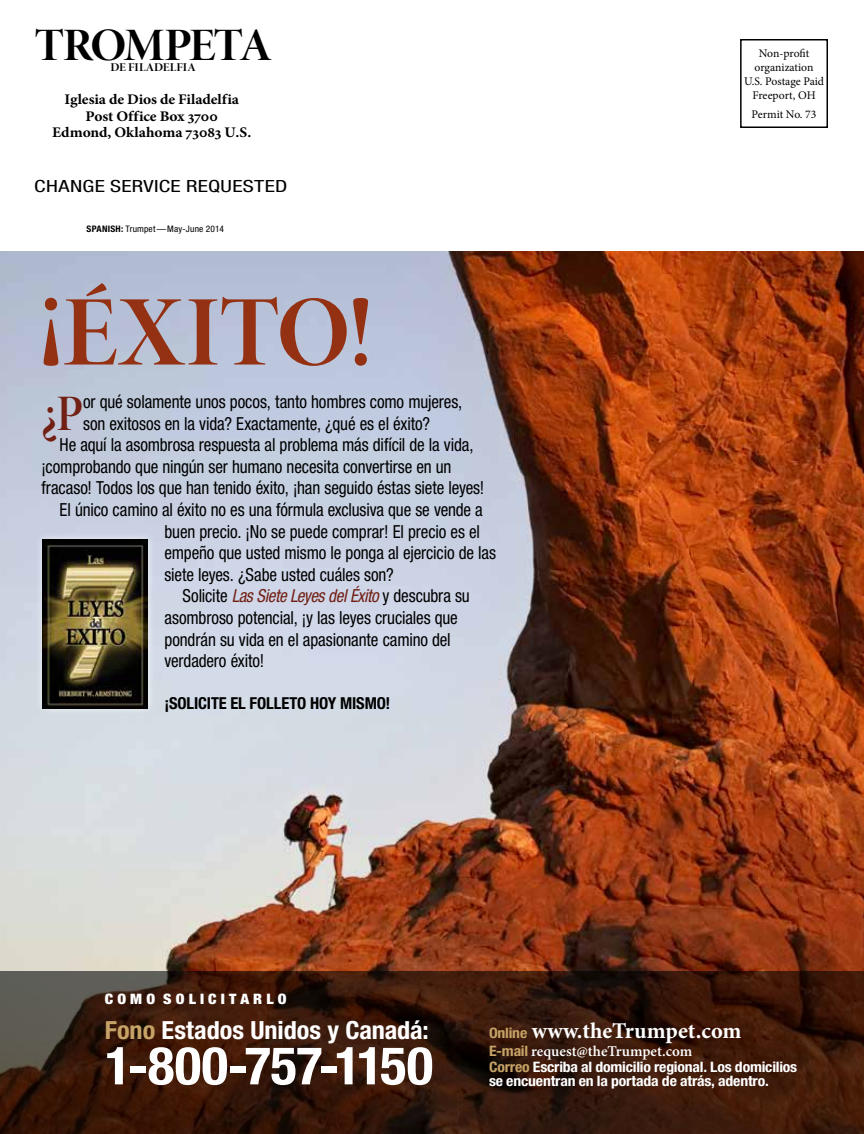
<style>
.page{position:relative;width:864px;height:1134px;background:#fff}
.page>*{position:absolute;margin:0;border:0;box-sizing:border-box;transform-origin:0 0}
.t1{font:100.5px "Minion Pro Bold Disp";letter-spacing:-.005em;color:#943113}
.t2{font:700 condensed 52.5px "Helvetica Neue LT Std";letter-spacing:-.01em;color:#fff;scale:1.05 1}
.t3{font:51.3px "Minion Pro Semibold Disp";color:#712013;scale:.95 1}
.t4{font:46.65px "Minion Pro Bold Disp";letter-spacing:-.055em;color:#000;scale:1.05 1}
.t5{font:700 condensed 25.05px "Helvetica Neue LT Std";letter-spacing:-.005em;color:#fff;scale:1.05 1}
.t6{font:700 22.5px "Minion Pro";color:#fff}
.t7{font:condensed 18px "Helvetica Neue LT Std";letter-spacing:-.01em;color:#000;scale:.95 1}
.t8{font:italic condensed 18px "Helvetica Neue LT Std";letter-spacing:-.03em;color:#712013;scale:.95 1}
.t9{font:condensed 16.8px "Helvetica Neue LT Std";letter-spacing:.015em;color:#000;scale:1.31 1}
.t10{font:700 condensed 16.5px "Helvetica Neue LT Std";letter-spacing:-.005em;color:#000}
.t11{font:600 15px "Minion Pro";color:#fff}
.t12{font:700 14.7px/16.5px "Minion Pro";letter-spacing:-.005em;color:#000;text-align:center;scale:1.05 1}
.t13{font:700 condensed 14.4px/14.7px "Helvetica Neue LT Std";letter-spacing:-.01em;color:#fff;scale:1.09 1}
.t14{font:900 condensed 14.4px "Helvetica Neue LT Std";color:#fff;scale:1.09 1}
.t15{font:12px "Minion Pro Bold Disp";letter-spacing:.005em;color:#000;scale:1.05 1}
.t16{font:11.7px/14.1px "Minion Pro";letter-spacing:-.02em;color:#000;text-align:center}
.t17{font:condensed 9px "Helvetica Neue LT Std";letter-spacing:.015em;color:#000;scale:1.05 1}
.s1{font-weight:700}
.s2{font-style:normal;color:#000}
.s3{color:#c5a266}
.s4{font-family:"Helvetica Neue LT Std";font-stretch:condensed;font-size:14.4px;color:#c5a266}
.s5{font-family:"Helvetica Neue LT Std";font-weight:700;font-stretch:condensed;font-size:14.4px;color:#c5a266}
</style>
<div class="page">
<img style="left:0;top:251px;width:864px;height:720px">
<div style="left:35px;top:531px;width:121px;height:186px;background:#fff;opacity:.75"></div>
<img style="left:43px;top:540px;width:105px;height:169px">
<svg style="left:0;top:971px;width:864px;height:163px;background:#381a0d"></svg>
<div style="left:740px;top:39px;width:88px;height:89px;border:2px solid #000"></div>
<h3 class="t4" style="left:35px;top:17px;width:227px">TROMPETA</h3>
<p class="t15" style="left:110px;top:60px;width:83px">DE FILADELFIA</p>
<p class="t12" style="left:52px;top:91px;width:191px">Iglesia de Dios de Filadelfia<br>Post Office Box 3700<br>Edmond, Oklahoma 73083 U.S.</p>
<p class="t9" style="left:34px;top:176px;width:195px">CHANGE SERVICE REQUESTED</p>
<p class="t17" style="left:87px;top:224px;width:132px"><span class="s1">SPANISH:</span> Trumpet—May-June 2014</p>
<h1 class="t1" style="left:38px;top:272px;width:338px">¡ÉXITO!</h1>
<h3 class="t3" style="left:42px;top:383px;width:45px">¿P</h3>
<p class="t7" style="left:83px;top:391px;width:401px">or qué solamente unos pocos, tanto hombres como mujeres,</p>
<p class="t7" style="left:83px;top:413px;width:367px">son exitosos en la vida? Exactamente, ¿qué es el éxito?</p>
<p class="t7" style="left:60px;top:434px;width:437px">He aquí la asombrosa respuesta al problema más difícil de la vida,</p>
<p class="t7" style="left:42px;top:456px;width:433px">¡comprobando que ningún ser humano necesita convertirse en un</p>
<p class="t7" style="left:42px;top:478px;width:468px">fracaso! Todos los que han tenido éxito, ¡han seguido éstas siete leyes!</p>
<p class="t7" style="left:60px;top:499px;width:447px">El único camino al éxito no es una fórmula exclusiva que se vende a</p>
<p class="t7" style="left:165px;top:521px;width:334px">buen precio. ¡No se puede comprar! El precio es el</p>
<p class="t7" style="left:165px;top:542px;width:351px">empeño que usted mismo le ponga al ejercicio de las</p>
<p class="t7" style="left:165px;top:564px;width:243px">siete leyes. ¿Sabe usted cuáles son?</p>
<p class="t8" style="left:183px;top:586px;width:304px"><span class="s2">Solicite</span> Las Siete Leyes del Éxito <span class="s2">y descubra su</span></p>
<p class="t7" style="left:165px;top:607px;width:310px">asombroso potencial, ¡y las leyes cruciales que</p>
<p class="t7" style="left:165px;top:629px;width:303px">pondrán su vida en el apasionante camino del</p>
<p class="t7" style="left:165px;top:650px;width:107px">verdadero éxito!</p>
<p class="t10" style="left:164px;top:693px;width:227px">¡SOLICITE EL FOLLETO HOY MISMO!</p>
<p class="t14" style="left:105px;top:990px;width:168px">C O M O S O L I C I T A R L O</p>
<p class="t16" style="left:744px;top:46px;width:82px">Non-profit organization<br>U.S. Postage Paid<br>Freeport, OH</p>
<p class="t16" style="left:752px;top:108px;width:66px">Permit No. 73</p>
<h3 class="t5" style="left:105px;top:1015px;width:310px"><span class="s3">Fono</span> Estados Unidos y Canadá:</h3>
<h2 class="t2" style="left:105px;top:1034px;width:314px">1-800-757-1150</h2>
<p class="t6" style="left:489px;top:1014px;width:254px"><span class="s4">Online</span> www.theTrumpet.com</p>
<p class="t11" style="left:489px;top:1040px;width:205px"><span class="s5">E-mail</span> request@theTrumpet.com</p>
<p class="t13" style="left:489px;top:1059px;width:284px"><span class="s3">Correo</span> Escriba al domicilio regional. Los domicilios se encuentran en la portada de atrás, adentro.</p>
</div>
